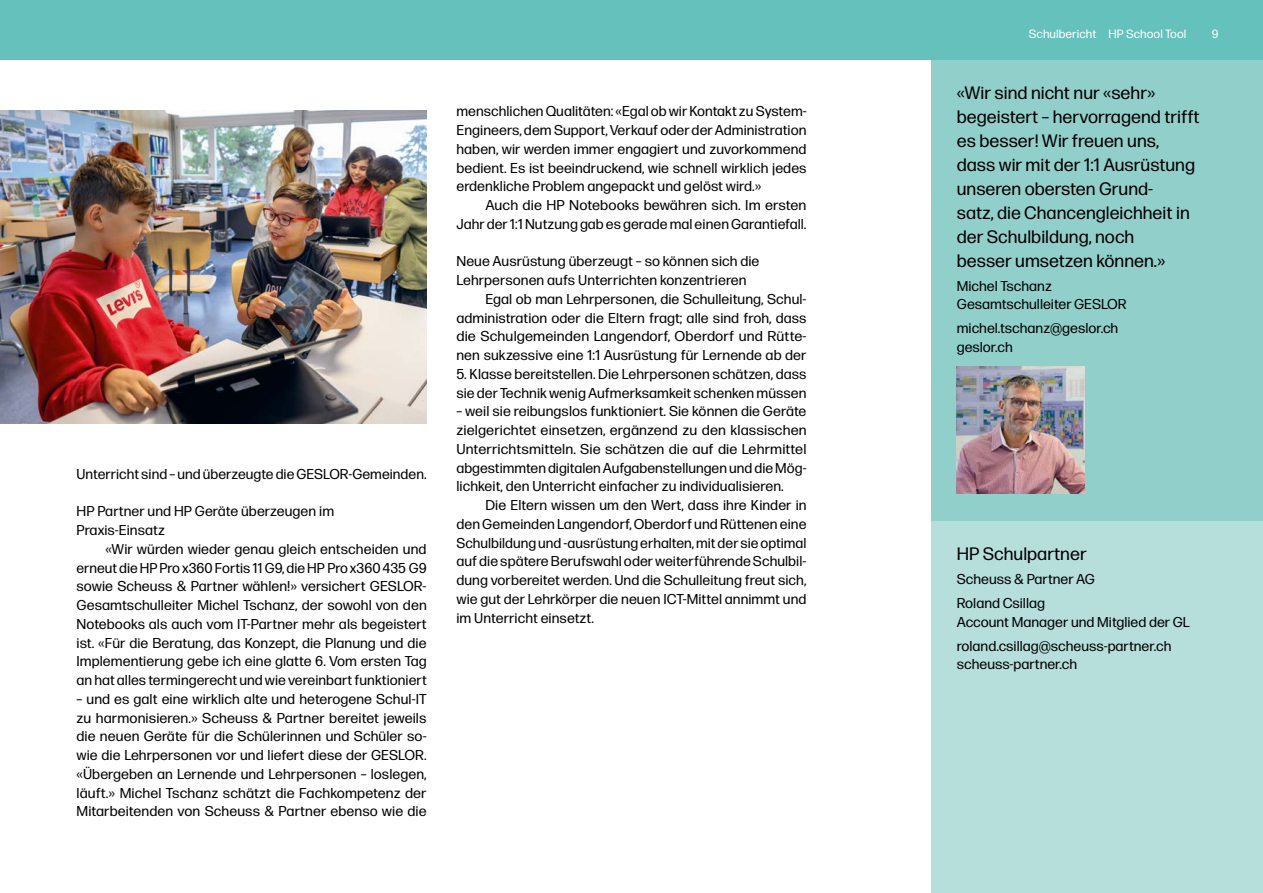
<style>
.page{position:relative;width:1263px;height:893px;background:#fff}
.page>*{position:absolute;margin:0;border:0;box-sizing:border-box;transform-origin:0 0}
.t1{font:18px/24px "Forma DJR Micro";color:#000}
.t2{font:14.25px/18.8px "Forma DJR Micro";letter-spacing:.005em;color:#000}
.t3{font:12px "Forma DJR Micro";letter-spacing:.005em;color:#fff}
</style>
<div class="page">
<img style="left:0;top:110px;width:427px;height:313px">
<div style="left:931px;top:521px;width:332px;height:372px;background:#b6dedb"></div>
<div style="left:931px;top:60px;width:332px;height:461px;background:#91cfcb"></div>
<img style="left:957px;top:366px;width:127px;height:128px">
<div style="left:0;top:0;width:1263px;height:60px;background:#64c1bb"></div>
<p class="t2" style="left:77px;top:464px;width:352px">Unterricht sind – und überzeugte die GESLOR-Gemeinden.</p>
<p class="t2" style="left:77px;top:501px;width:259px">HP Partner und HP Geräte überzeugen im<br>Praxis-Einsatz</p>
<p class="t2" style="left:77px;top:539px;width:352px;text-align:justify;text-indent:29px">«Wir würden wieder genau gleich entscheiden und erneut die HP Pro x360 Fortis 11 G9, die HP Pro x360 435 G9 sowie Scheuss &amp; Partner wählen!» versichert GESLOR-Gesamtschulleiter Michel Tschanz, der sowohl von den Notebooks als auch vom IT-Partner mehr als begeistert ist. «Für die Beratung, das Konzept, die Planung und die Implementierung gebe ich eine glatte 6. Vom ersten Tag an hat alles termingerecht und wie vereinbart funktioniert</p>
<p class="t2" style="left:77px;top:689px;width:352px;text-align:justify">– und es galt eine wirklich alte und heterogene Schul-IT zu harmonisieren.» Scheuss &amp; Partner bereitet jeweils die neuen Geräte für die Schülerinnen und Schüler so&shy;wie die Lehrpersonen vor und liefert diese der GESLOR. «Übergeben an Lernende und Lehrpersonen – loslegen, läuft.» Michel Tschanz schätzt die Fachkompetenz der Mitarbeitenden von Scheuss &amp; Partner ebenso wie die</p>
<p class="t2" style="left:456px;top:101px;width:352px;text-align:justify">menschlichen Qualitäten: «Egal ob wir Kontakt zu System-Engineers, dem Support, Verkauf oder der Administration haben, wir werden immer engagiert und zuvorkommend bedient. Es ist beeindruckend, wie schnell wirklich jedes erdenkliche Problem angepackt und gelöst wird.»</p>
<p class="t2" style="left:456px;top:195px;width:352px;text-align:right">Auch die HP Notebooks bewähren sich. Im ersten<br>Jahr der 1:1 Nutzung gab es gerade mal einen Garantiefall.</p>
<p class="t2" style="left:456px;top:251px;width:305px">Neue Ausrüstung überzeugt – so können sich die</p>
<p class="t2" style="left:456px;top:270px;width:292px">Lehrpersonen aufs Unterrichten konzentrieren</p>
<p class="t2" style="left:485px;top:289px;width:323px">Egal ob man Lehrpersonen, die Schulleitung, Schul-</p>
<p class="t2" style="left:456px;top:307px;width:352px">administration oder die Eltern fragt; alle sind froh, dass</p>
<p class="t2" style="left:456px;top:326px;width:352px">die Schulgemeinden Langendorf, Oberdorf und Rütte-</p>
<p class="t2" style="left:456px;top:345px;width:352px">nen sukzessive eine 1:1 Ausrüstung für Lernende ab der</p>
<p class="t2" style="left:456px;top:364px;width:352px">5. Klasse bereitstellen. Die Lehrpersonen schätzen, dass sie der Technik wenig Aufmerksamkeit schenken müssen</p>
<p class="t2" style="left:456px;top:401px;width:352px;text-align:justify">– weil sie reibungslos funktioniert. Sie können die Geräte zielgerichtet einsetzen, ergänzend zu den klassischen Unterrichtsmitteln. Sie schätzen die auf die Lehrmittel abgestimmten digitalen Aufgabenstellungen und die Mög&shy;lichkeit, den Unterricht einfacher zu individualisieren.</p>
<p class="t2" style="left:456px;top:495px;width:352px;text-align:justify;text-indent:29px">Die Eltern wissen um den Wert, dass ihre Kinder in den Gemeinden Langendorf, Oberdorf und Rüttenen eine Schulbildung und -ausrüstung erhalten, mit der sie optimal auf die spätere Berufswahl oder weiterführende Schulbil&shy;dung vorbereitet werden. Und die Schulleitung freut sich, wie gut der Lehrkörper die neuen ICT-Mittel annimmt und im Unterricht einsetzt.</p>
<p class="t3" style="left:1029px;top:25px;width:159px">Schulbericht HP School Tool</p>
<p class="t3" style="left:1212px;top:25px;width:8px">9</p>
<p class="t1" style="left:957px;top:79px;width:244px">«Wir sind nicht nur «sehr» begeistert – hervorragend trifft es besser! Wir freuen uns, dass wir mit der 1:1 Ausrüstung unseren obersten Grund-<br>satz, die Chancengleichheit in der Schulbildung, noch<br>besser umsetzen können.»</p>
<p class="t2" style="left:957px;top:275px;width:171px">Michel Tschanz<br>Gesamtschulleiter GESLOR</p>
<p class="t2" style="left:957px;top:318px;width:163px">michel.tschanz@geslor.ch geslor.ch</p>
<p class="t1" style="left:957px;top:540px;width:131px">HP Schulpartner</p>
<p class="t2" style="left:957px;top:566px;width:140px;line-height:24px">Scheuss &amp; Partner AG<br>Roland Csillag</p>
<p class="t2" style="left:957px;top:609px;width:235px;line-height:24px">Account Manager und Mitglied der GL roland.csillag@scheuss-partner.ch</p>
<p class="t2" style="left:957px;top:654px;width:122px">scheuss-partner.ch</p>
</div>
